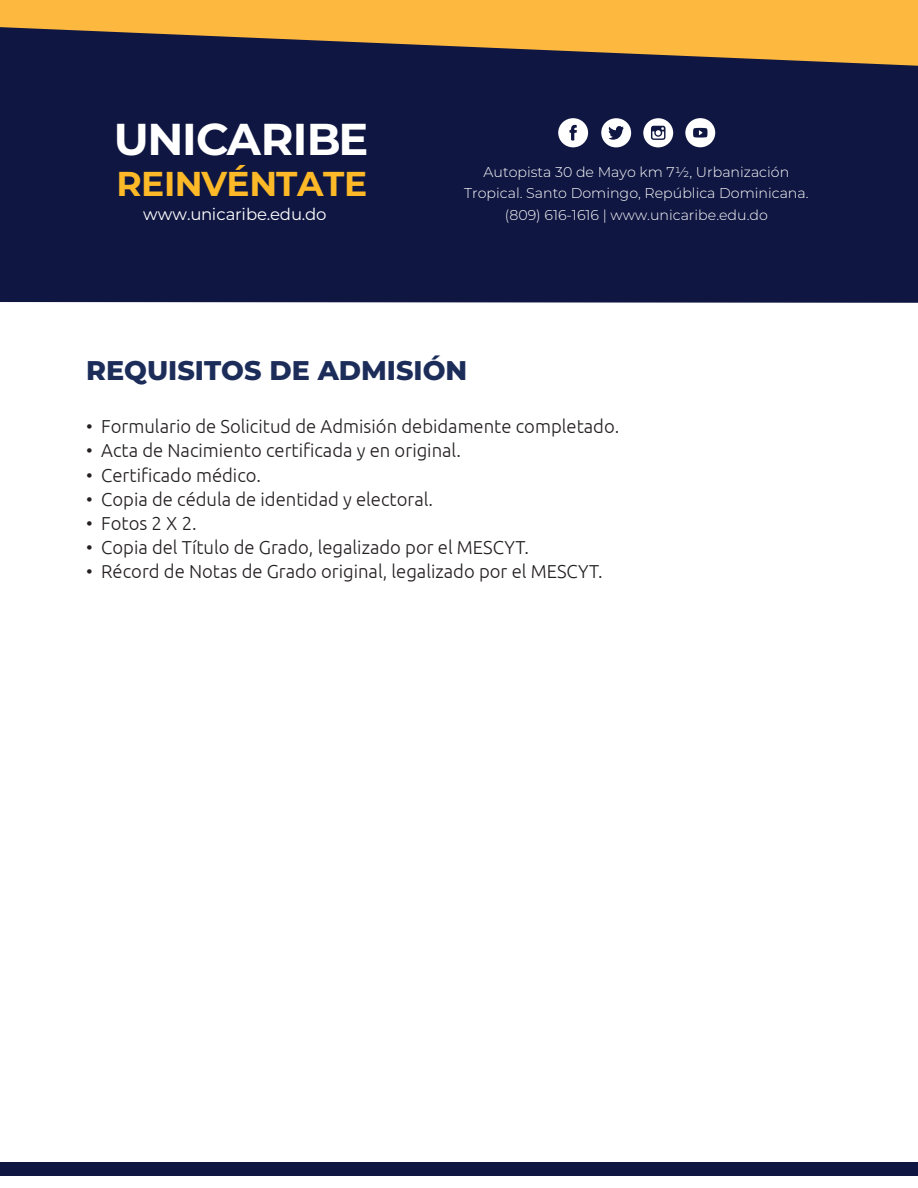
<style>
.page{position:relative;width:918px;height:1188px;background:#fff}
.page>*{position:absolute;margin:0;border:0;box-sizing:border-box;transform-origin:0 0}
.t1{font:700 44.55px "Montserrat";letter-spacing:-.02em;color:#fff}
.t2{font:700 34.5px "Montserrat";letter-spacing:-.015em;color:#fdb927}
.t3{font:800 27px "Montserrat";color:#1c2d5a}
.t4{font:300 18.75px "Ubuntu";color:#231f20}
.t5{font:16.5px "Montserrat";letter-spacing:-.005em;color:#fff}
.t6{font:300 14.25px/21.3px "Montserrat";color:#fff;text-align:center}
</style>
<div class="page">
<div style="left:0;top:66px;width:918px;height:237px;background:#0f1641"></div>
<svg style="left:0;top:0;width:918px;height:66px;background:#b68740"></svg>
<div style="left:0;top:1162px;width:918px;height:14px;background:#0f1641"></div>
<div style="left:558px;top:118px;width:30px;height:29px;background:#fff;border-radius:50%"></div>
<svg style="left:569px;top:124px;width:8px;height:17px"></svg>
<div style="left:601px;top:118px;width:30px;height:29px;background:#fff;border-radius:50%"></div>
<svg style="left:609px;top:126px;width:15px;height:14px"></svg>
<div style="left:685px;top:118px;width:30px;height:29px;background:#fff;border-radius:50%"></div>
<svg style="left:693px;top:128px;width:15px;height:10px"></svg>
<div style="left:643px;top:118px;width:30px;height:29px;background:#fff;border-radius:50%"></div>
<svg style="left:651px;top:126px;width:15px;height:14px"></svg>
<h1 class="t1" style="left:114px;top:107px;width:256px">UNICARIBE</h1>
<h2 class="t2" style="left:117px;top:159px;width:252px">REINVÉNTATE</h2>
<p class="t6" style="left:464px;top:161px;width:346px">Autopista 30 de Mayo km 7½, Urbanización<br>Tropical. Santo Domingo, República Dominicana. (809) 616-1616 | www.unicaribe.edu.do</p>
<p class="t5" style="left:143px;top:203px;width:185px">www.unicaribe.edu.do</p>
<h3 class="t3" style="left:86px;top:350px;width:383px">REQUISITOS DE ADMISIÓN</h3>
<p class="t4" style="left:86px;top:415px;width:535px">• Formulario de Solicitud de Admisión debidamente completado.</p>
<p class="t4" style="left:86px;top:440px;width:376px">• Acta de Nacimiento certificada y en original.</p>
<p class="t4" style="left:86px;top:464px;width:177px">• Certificado médico.</p>
<p class="t4" style="left:86px;top:488px;width:348px">• Copia de cédula de identidad y electoral.</p>
<p class="t4" style="left:86px;top:512px;width:112px">• Fotos 2 X 2.</p>
<p class="t4" style="left:86px;top:536px;width:444px">• Copia del Título de Grado, legalizado por el MESCYT.</p>
<p class="t4" style="left:86px;top:560px;width:518px">• Récord de Notas de Grado original, legalizado por el MESCYT.</p>
</div>
